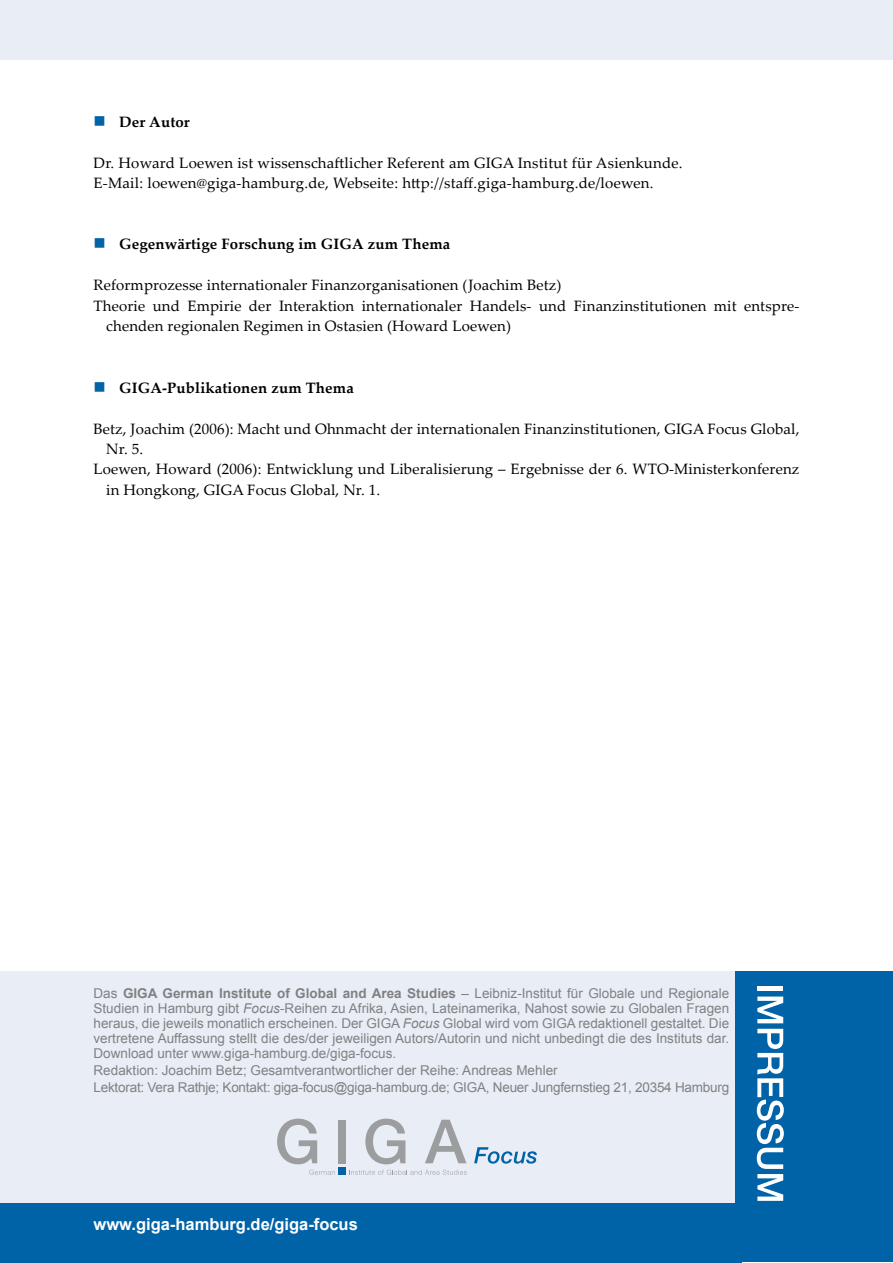
<style>
.page{position:relative;width:893px;height:1263px;background:#fff}
.page>*{position:absolute;margin:0;border:0;box-sizing:border-box;transform-origin:0 0}
.t1{font:700 16.5px "Arial";color:#fff}
.t2{font:16.5px "Wingdings";color:#0063a8}
.t3{font:15px/20.4px "Palatino Linotype";letter-spacing:.01em;color:#000}
.t4{font:700 15px "Palatino Linotype";letter-spacing:.01em;color:#000}
.t5{font:13.5px/15px "Arial";color:#818181;text-align:justify}
.s1{font-weight:700}
.s2{font-style:italic}
</style>
<div class="page">
<div style="left:0;top:971px;width:893px;height:291px;background:#e8edf6"></div>
<div style="left:736px;top:971px;width:157px;height:291px;background:#0063a8"></div>
<div style="left:757px;top:986px;width:26px;height:5px;background:#fff"></div>
<svg style="left:757px;top:996px;width:26px;height:27px"></svg>
<svg style="left:757px;top:1029px;width:27px;height:172px"></svg>
<div style="left:0;top:1203px;width:741px;height:59px;background:#0063a8"></div>
<div style="left:0;top:0;width:893px;height:60px;background:#e8edf6"></div>
<div style="left:338px;top:1120px;width:7px;height:43px;background:#9c9d9f"></div>
<svg style="left:277px;top:1119px;width:40px;height:45px"></svg>
<svg style="left:365px;top:1119px;width:40px;height:45px"></svg>
<svg style="left:425px;top:1120px;width:42px;height:43px"></svg>
<svg style="left:309px;top:1170px;width:26px;height:5px"></svg>
<div style="left:338px;top:1167px;width:7px;height:8px;background:#0063a8"></div>
<svg style="left:349px;top:1170px;width:118px;height:5px"></svg>
<svg style="left:474px;top:1147px;width:63px;height:17px"></svg>
<p class="t2" style="left:94px;top:112px;width:14px">■</p>
<p class="t4" style="left:119px;top:111px;width:72px">Der Autor</p>
<p class="t3" style="left:94px;top:152px;width:591px">Dr. Howard Loewen ist wissenschaftlicher Referent am GIGA Institut für Asienkunde.<br>E-Mail: loewen@giga-hamburg.de, Webseite: http://staff.giga-hamburg.de/loewen.</p>
<p class="t4" style="left:119px;top:234px;width:333px">Gegenwärtige Forschung im GIGA zum Thema</p>
<p class="t3" style="left:94px;top:274px;width:469px">Reformprozesse internationaler Finanzorganisationen (Joachim Betz)</p>
<p class="t3" style="left:94px;top:295px;width:707px">Theorie und Empirie der Interaktion internationaler Handels- und Finanzinstitutionen mit entspre-</p>
<p class="t3" style="left:106px;top:315px;width:406px">chenden regionalen Regimen in Ostasien (Howard Loewen)</p>
<p class="t2" style="left:94px;top:235px;width:14px">■</p>
<p class="t4" style="left:119px;top:377px;width:236px">GIGA-Publikationen zum Thema</p>
<p class="t3" style="left:94px;top:418px;width:707px">Betz, Joachim (2006): Macht und Ohnmacht der internationalen Finanzinstitutionen, GIGA Focus Global,</p>
<p class="t3" style="left:106px;top:438px;width:39px">Nr. 5.</p>
<p class="t3" style="left:94px;top:459px;width:707px">Loewen, Howard (2006): Entwicklung und Liberalisierung – Ergebnisse der 6. WTO-Ministerkonferenz</p>
<p class="t3" style="left:106px;top:479px;width:276px">in Hongkong, GIGA Focus Global, Nr. 1.</p>
<p class="t2" style="left:94px;top:378px;width:14px">■</p>
<p class="t5" style="left:94px;top:985px;width:637px">Das <span class="s1">GIGA German Institute of Global and Area Studies</span> – Leibniz-Institut für Globale und Regionale Studien in Hamburg gibt <span class="s2">Focus</span>-Reihen zu Afrika, Asien, Lateinamerika, Nahost sowie zu Globalen Fragen heraus, die jeweils monatlich erscheinen. Der GIGA <span class="s2">Focus</span> Global wird vom GIGA redaktionell gestaltet. Die vertretene Auffassung stellt die des/der jeweiligen Autors/Autorin und nicht unbedingt die des Instituts dar.<br>Download unter www.giga-hamburg.de/giga-focus.</p>
<p class="t5" style="left:94px;top:1062px;width:637px;line-height:17.1px">Redaktion: Joachim Betz; Gesamtverantwortlicher der Reihe: Andreas Mehler<br>Lektorat: Vera Rathje; Kontakt: giga-focus@giga-hamburg.de; GIGA, Neuer Jungfernstieg 21, 20354 Hamburg</p>
<p class="t1" style="left:94px;top:1213px;width:266px">www.giga-hamburg.de/giga-focus</p>
</div>
